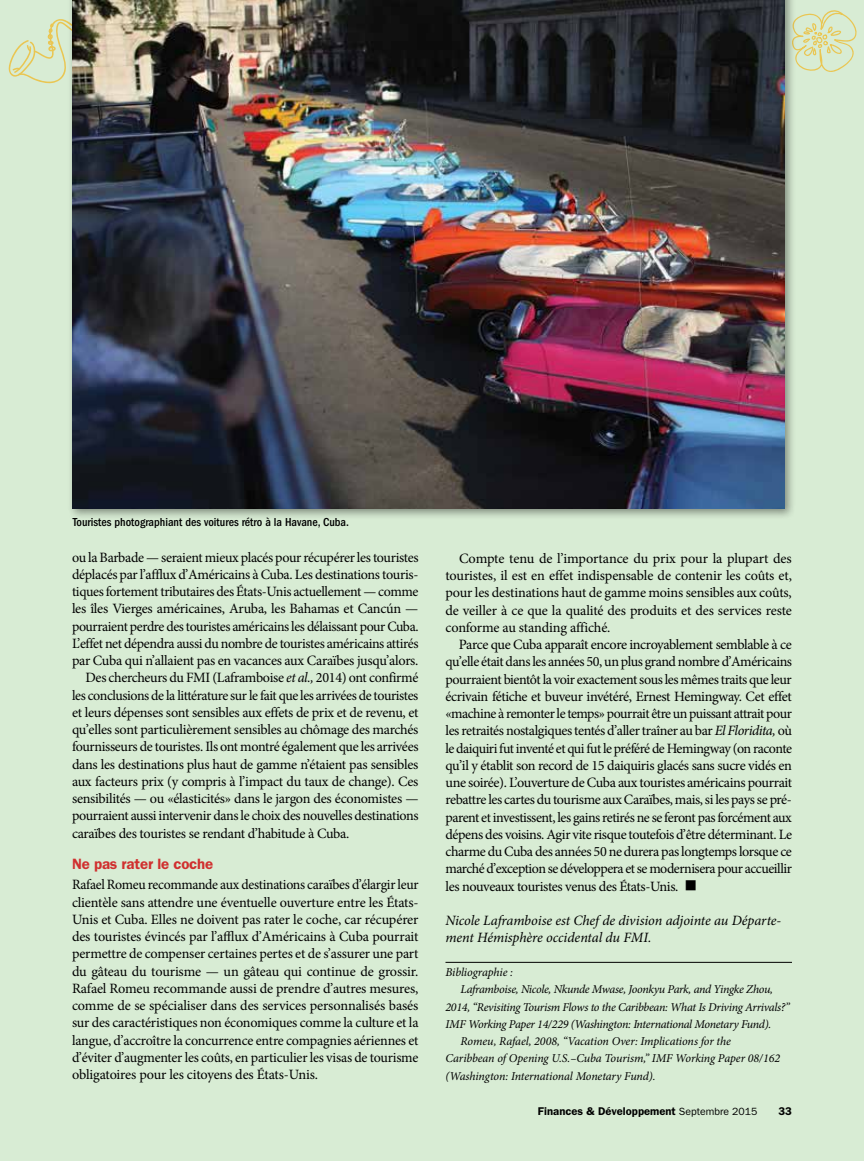
<style>
.page{position:relative;width:864px;height:1161px;background:#d8ecd4}
.page>*{position:absolute;margin:0;border:0;box-sizing:border-box;transform-origin:0 0}
.t1{font:34.5px "Minion Pro";color:#000}
.t2{font:600 15px "ITC Franklin Gothic Std";letter-spacing:-.01em;color:#d0302f}
.t3{font:14.25px/17.2px "Minion Pro";letter-spacing:-.025em;color:#000;text-align:justify}
.t4{font:italic 14.25px/17.2px "Minion Pro";letter-spacing:-.005em;color:#000}
.t5{font:italic 12px "Minion Pro";letter-spacing:-.02em;color:#000}
.t6{font:500 condensed 12px "ITC Franklin Gothic Std";color:#000}
.t7{font:600 11.25px "ITC Franklin Gothic Std";color:#000}
.s1{font-style:italic}
.s2{font-weight:400;font-size:10.5px}
</style>
<div class="page">
<svg style="left:796px;top:10px;width:61px;height:62px"></svg>
<svg style="left:8px;top:19px;width:60px;height:65px"></svg>
<hr style="left:446px;top:962px;width:346px;height:1px;background:#000">
<div style="left:68px;top:0;width:728px;height:520px;background:#000;opacity:.4"></div>
<img style="left:73px;top:0;width:712px;height:509px">
<p class="t6" style="left:73px;top:515px;width:278px">Touristes photographiant des voitures rétro à la Havane, Cuba.</p>
<p class="t3" style="left:72px;top:548px;width:348px">ou la Barbade — seraient mieux placés pour récupérer les touristes</p>
<p class="t3" style="left:72px;top:566px;width:348px">déplacés par l’afflux d’Américains à Cuba. Les destinations touris-</p>
<p class="t3" style="left:72px;top:583px;width:348px">tiques fortement tributaires des États-Unis actuellement — comme</p>
<p class="t3" style="left:72px;top:600px;width:348px">les îles Vierges américaines, Aruba, les Bahamas et Cancún —</p>
<p class="t3" style="left:72px;top:617px;width:348px">pourraient perdre des touristes américains les délaissant pour Cuba.</p>
<p class="t3" style="left:72px;top:635px;width:348px">L’effet net dépendra aussi du nombre de touristes américains attirés</p>
<p class="t3" style="left:72px;top:652px;width:348px">par Cuba qui n’allaient pas en vacances aux Caraïbes jusqu’alors.</p>
<p class="t3" style="left:86px;top:669px;width:334px">Des chercheurs du FMI (Laframboise <span class="s1">et al.,</span> 2014) ont confirmé</p>
<p class="t3" style="left:72px;top:686px;width:348px">les conclusions de la littérature sur le fait que les arrivées de touristes</p>
<p class="t3" style="left:72px;top:704px;width:348px">et leurs dépenses sont sensibles aux effets de prix et de revenu, et</p>
<p class="t3" style="left:72px;top:721px;width:348px">qu’elles sont particulièrement sensibles au chômage des marchés</p>
<p class="t3" style="left:72px;top:738px;width:348px">fournisseurs de touristes. Ils ont montré également que les arrivées</p>
<p class="t3" style="left:72px;top:755px;width:348px">dans les destinations plus haut de gamme n’étaient pas sensibles</p>
<p class="t3" style="left:72px;top:773px;width:348px">aux facteurs prix (y compris à l’impact du taux de change). Ces</p>
<p class="t3" style="left:72px;top:790px;width:348px">sensibilités — ou «élasticités» dans le jargon des économistes —</p>
<p class="t3" style="left:72px;top:807px;width:348px">pourraient aussi intervenir dans le choix des nouvelles destinations</p>
<p class="t3" style="left:72px;top:824px;width:279px">caraïbes des touristes se rendant d’habitude à Cuba.</p>
<p class="t2" style="left:72px;top:855px;width:143px">Ne pas rater le coche</p>
<p class="t3" style="left:72px;top:876px;width:348px">Rafael Romeu recommande aux destinations caraïbes d’élargir leur clientèle sans attendre une éventuelle ouverture entre les États-Unis et Cuba. Elles ne doivent pas rater le coche, car récupérer des touristes évincés par l’afflux d’Américains à Cuba pourrait permettre de compenser certaines pertes et de s’assurer une part du gâteau du tourisme — un gâteau qui continue de grossir.<br>Rafael Romeu recommande aussi de prendre d’autres mesures, comme de se spécialiser dans des services personnalisés basés sur des caractéristiques non économiques comme la culture et la langue, d’accroître la concurrence entre compagnies aériennes et d’éviter d’augmenter les coûts, en particulier les visas de tourisme obligatoires pour les citoyens des États-Unis.</p>
<p class="t3" style="left:446px;top:550px;width:348px;text-indent:14px">Compte tenu de l’importance du prix pour la plupart des touristes, il est en effet indispensable de contenir les coûts et, pour les destinations haut de gamme moins sensibles aux coûts, de veiller à ce que la qualité des produits et des services reste conforme au standing affiché.</p>
<p class="t3" style="left:446px;top:636px;width:348px;text-indent:13px">Parce que Cuba apparaît encore incroyablement semblable à ce qu’elle était dans les années 50, un plus grand nombre d’Américains pourraient bientôt la voir exactement sous les mêmes traits que leur écrivain fétiche et buveur invétéré, Ernest Hemingway. Cet effet «machine à remonter le temps» pourrait être un puissant attrait pour les retraités nostalgiques tentés d’aller traîner au bar <span class="s1">El Floridita,</span> où le daiquiri fut inventé et qui fut le préféré de Hemingway (on raconte qu’il y établit son record de 15 daiquiris glacés sans sucre vidés en une soirée). L’ouverture de Cuba aux touristes américains pourrait rebattre les cartes du tourisme aux Caraïbes, mais, si les pays se pré&shy;parent et investissent, les gains retirés ne se feront pas forcément aux dépens des voisins. Agir vite risque toutefois d’être déterminant. Le charme du Cuba des années 50 ne durera pas longtemps lorsque ce marché d’exception se développera et se modernisera pour accueillir les nouveaux touristes venus des États-Unis.</p>
<h1 class="t1" style="left:684px;top:860px;width:16px">■</h1>
<p class="t4" style="left:446px;top:912px;width:337px">Nicole Laframboise est Chef de division adjointe au Départe&shy;ment Hémisphère occidental du FMI.</p>
<p class="t5" style="left:446px;top:964px;width:69px">Bibliographie :</p>
<p class="t5" style="left:460px;top:981px;width:314px">Laframboise, Nicole, Nkunde Mwase, Joonkyu Park, and Yingke Zhou,</p>
<p class="t5" style="left:446px;top:999px;width:346px">2014, “Revisiting Tourism Flows to the Caribbean: What Is Driving Arrivals?”</p>
<p class="t5" style="left:446px;top:1016px;width:327px">IMF Working Paper 14/229 (Washington: International Monetary Fund).</p>
<p class="t5" style="left:460px;top:1033px;width:272px">Romeu, Rafael, 2008, “Vacation Over: Implications for the</p>
<p class="t5" style="left:446px;top:1050px;width:336px">Caribbean of Opening U.S.–Cuba Tourism,” IMF Working Paper 08/162</p>
<p class="t5" style="left:446px;top:1067px;width:212px">(Washington: International Monetary Fund).</p>
<p class="t7" style="left:538px;top:1104px;width:221px">Finances &amp; Développement <span class="s2">Septembre 2015</span></p>
<p class="t7" style="left:779px;top:1104px;width:15px">33</p>
</div>
